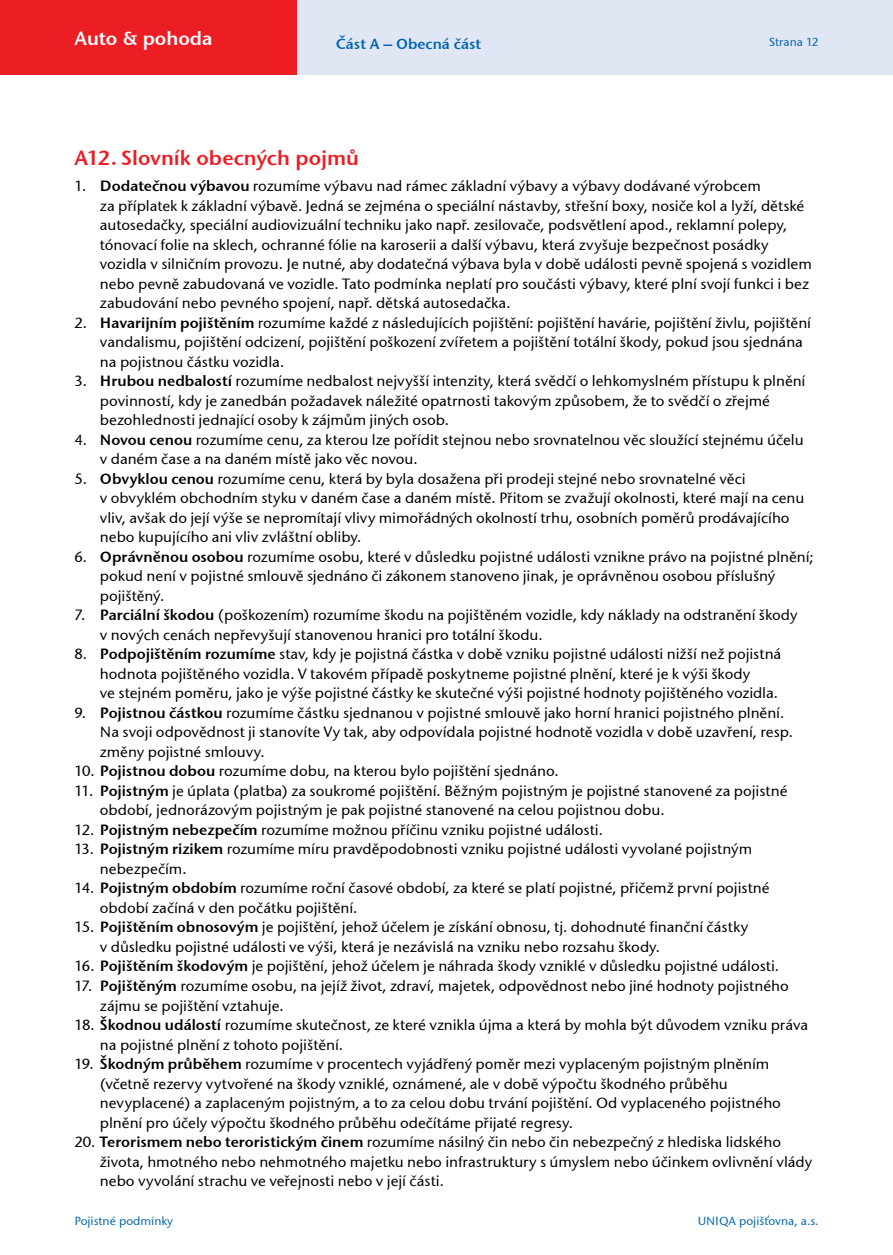
<style>
.page{position:relative;width:893px;height:1255px;background:#fff}
.page>*{position:absolute;margin:0;border:0;box-sizing:border-box;transform-origin:0 0}
.nadpisy_s_mezerou{font:21px "Stone San Itc TEE Semi";color:#ed1d24}
.t1{font:19.5px "Stone San Itc TEE Semi";color:#fff}
.bezny_text_doleva_10{font:500 15.15px/19.5px "Stone San Itc TEE";letter-spacing:-.005em;color:#000}
.t2{font:15px "Stone San Itc TEE Semi";color:#0066b3}
.t3{font:500 12px "Stone San Itc TEE";color:#0066b3}
.s1{font-family:"Stone San Itc TEE Semi";font-weight:400}
</style>
<div class="page">
<div style="left:0;top:0;width:893px;height:74px;background:#e1e6f4"></div>
<div style="left:0;top:0;width:297px;height:74px;background:#ed1d24"></div>
<p class="t1" style="left:74px;top:26px;width:140px">Auto &amp; pohoda</p>
<p class="t3" style="left:769px;top:35px;width:51px">Strana 12</p>
<p class="t2" style="left:336px;top:34px;width:147px">Část A – Obecná část</p>
<p class="nadpisy_s_mezerou" style="left:74px;top:145px;width:286px">A12. Slovník obecných pojmů</p>
<p class="bezny_text_doleva_10" style="left:100px;top:176px;width:713px;text-indent:-26px">1. <span class="s1">Dodatečnou výbavou</span> rozumíme výbavu nad rámec základní výbavy a výbavy dodávané výrobcem<br>za příplatek k základní výbavě. Jedná se zejména o speciální nástavby, střešní boxy, nosiče kol a lyží, dětské autosedačky, speciální audiovizuální techniku jako např. zesilovače, podsvětlení apod., reklamní polepy, tónovací folie na sklech, ochranné fólie na karoserii a další výbavu, která zvyšuje bezpečnost posádky vozidla v silničním provozu. Je nutné, aby dodatečná výbava byla v době události pevně spojená s vozidlem nebo pevně zabudovaná ve vozidle. Tato podmínka neplatí pro součásti výbavy, které plní svojí funkci i bez zabudování nebo pevného spojení, např. dětská autosedačka.</p>
<p class="bezny_text_doleva_10" style="left:100px;top:313px;width:713px;text-indent:-26px">2. <span class="s1">Havarijním pojištěním</span> rozumíme každé z následujících pojištění: pojištění havárie, pojištění živlu, pojištění vandalismu, pojištění odcizení, pojištění poškození zvířetem a pojištění totální škody, pokud jsou sjednána na pojistnou částku vozidla.</p>
<p class="bezny_text_doleva_10" style="left:100px;top:371px;width:707px;text-indent:-26px">3. <span class="s1">Hrubou nedbalostí</span> rozumíme nedbalost nejvyšší intenzity, která svědčí o lehkomyslném přístupu k plnění povinností, kdy je zanedbán požadavek náležité opatrnosti takovým způsobem, že to svědčí o zřejmé bezohlednosti jednající osoby k zájmům jiných osob.</p>
<p class="bezny_text_doleva_10" style="left:100px;top:430px;width:705px;text-indent:-26px">4. <span class="s1">Novou cenou</span> rozumíme cenu, za kterou lze pořídit stejnou nebo srovnatelnou věc sloužící stejnému účelu v daném čase a na daném místě jako věc novou.</p>
<p class="bezny_text_doleva_10" style="left:100px;top:469px;width:706px;text-indent:-26px">5. <span class="s1">Obvyklou cenou</span> rozumíme cenu, která by byla dosažena při prodeji stejné nebo srovnatelné věci<br>v obvyklém obchodním styku v daném čase a daném místě. Přitom se zvažují okolnosti, které mají na cenu vliv, avšak do její výše se nepromítají vlivy mimořádných okolností trhu, osobních poměrů prodávajícího nebo kupujícího ani vliv zvláštní obliby.</p>
<p class="bezny_text_doleva_10" style="left:100px;top:547px;width:715px;text-indent:-26px">6. <span class="s1">Oprávněnou osobou</span> rozumíme osobu, které v důsledku pojistné události vznikne právo na pojistné plnění; pokud není v pojistné smlouvě sjednáno či zákonem stanoveno jinak, je oprávněnou osobou příslušný pojištěný.</p>
<p class="bezny_text_doleva_10" style="left:100px;top:605px;width:699px;text-indent:-26px">7. <span class="s1">Parciální škodou</span> (poškozením) rozumíme škodu na pojištěném vozidle, kdy náklady na odstranění škody v nových cenách nepřevyšují stanovenou hranici pro totální škodu.</p>
<p class="bezny_text_doleva_10" style="left:100px;top:644px;width:683px;text-indent:-26px">8. <span class="s1">Podpojištěním rozumíme</span> stav, kdy je pojistná částka v době vzniku pojistné události nižší než pojistná hodnota pojištěného vozidla. V takovém případě poskytneme pojistné plnění, které je k výši škody<br>ve stejném poměru, jako je výše pojistné částky ke skutečné výši pojistné hodnoty pojištěného vozidla.</p>
<p class="bezny_text_doleva_10" style="left:100px;top:703px;width:694px;text-indent:-26px">9. <span class="s1">Pojistnou částkou</span> rozumíme částku sjednanou v pojistné smlouvě jako horní hranici pojistného plnění.<br>Na svoji odpovědnost ji stanovíte Vy tak, aby odpovídala pojistné hodnotě vozidla v době uzavření, resp. změny pojistné smlouvy.</p>
<p class="bezny_text_doleva_10" style="left:74px;top:761px;width:486px">10. <span class="s1">Pojistnou dobou</span> rozumíme dobu, na kterou bylo pojištění sjednáno.</p>
<p class="bezny_text_doleva_10" style="left:100px;top:781px;width:689px;text-indent:-26px">11. <span class="s1">Pojistným</span> je úplata (platba) za soukromé pojištění. Běžným pojistným je pojistné stanovené za pojistné období, jednorázovým pojistným je pak pojistné stanovené na celou pojistnou dobu.</p>
<p class="bezny_text_doleva_10" style="left:74px;top:820px;width:530px">12. <span class="s1">Pojistným nebezpečím</span> rozumíme možnou příčinu vzniku pojistné události.</p>
<p class="bezny_text_doleva_10" style="left:100px;top:839px;width:654px;text-indent:-26px">13. <span class="s1">Pojistným rizikem</span> rozumíme míru pravděpodobnosti vzniku pojistné události vyvolané pojistným nebezpečím.</p>
<p class="bezny_text_doleva_10" style="left:100px;top:878px;width:671px;text-indent:-26px">14. <span class="s1">Pojistným obdobím</span> rozumíme roční časové období, za které se platí pojistné, přičemž první pojistné období začíná v den počátku pojištění.</p>
<p class="bezny_text_doleva_10" style="left:100px;top:917px;width:650px;text-indent:-26px">15. <span class="s1">Pojištěním obnosovým</span> je pojištění, jehož účelem je získání obnosu, tj. dohodnuté finanční částky v důsledku pojistné události ve výši, která je nezávislá na vzniku nebo rozsahu škody.</p>
<p class="bezny_text_doleva_10" style="left:74px;top:956px;width:706px">16. <span class="s1">Pojištěním škodovým</span> je pojištění, jehož účelem je náhrada škody vzniklé v důsledku pojistné události.</p>
<p class="bezny_text_doleva_10" style="left:100px;top:976px;width:690px;text-indent:-26px">17. <span class="s1">Pojištěným</span> rozumíme osobu, na jejíž život, zdraví, majetek, odpovědnost nebo jiné hodnoty pojistného zájmu se pojištění vztahuje.</p>
<p class="bezny_text_doleva_10" style="left:100px;top:1015px;width:710px;text-indent:-26px">18. <span class="s1">Škodnou událostí</span> rozumíme skutečnost, ze které vznikla újma a která by mohla být důvodem vzniku práva na pojistné plnění z tohoto pojištění.</p>
<p class="bezny_text_doleva_10" style="left:100px;top:1054px;width:683px;text-indent:-26px">19. <span class="s1">Škodným průběhem</span> rozumíme v procentech vyjádřený poměr mezi vyplaceným pojistným plněním (včetně rezervy vytvořené na škody vzniklé, oznámené, ale v době výpočtu škodného průběhu nevyplacené) a zaplaceným pojistným, a to za celou dobu trvání pojištění. Od vyplaceného pojistného plnění pro účely výpočtu škodného průběhu odečítáme přijaté regresy.</p>
<p class="bezny_text_doleva_10" style="left:100px;top:1132px;width:714px;text-indent:-26px">20. <span class="s1">Terorismem nebo teroristickým činem</span> rozumíme násilný čin nebo čin nebezpečný z hlediska lidského života, hmotného nebo nehmotného majetku nebo infrastruktury s úmyslem nebo účinkem ovlivnění vlády nebo vyvolání strachu ve veřejnosti nebo v její části.</p>
<p class="t3" style="left:74px;top:1213px;width:100px">Pojistné podmínky</p>
<p class="t3" style="left:698px;top:1213px;width:122px">UNIQA pojišťovna, a.s.</p>
</div>
